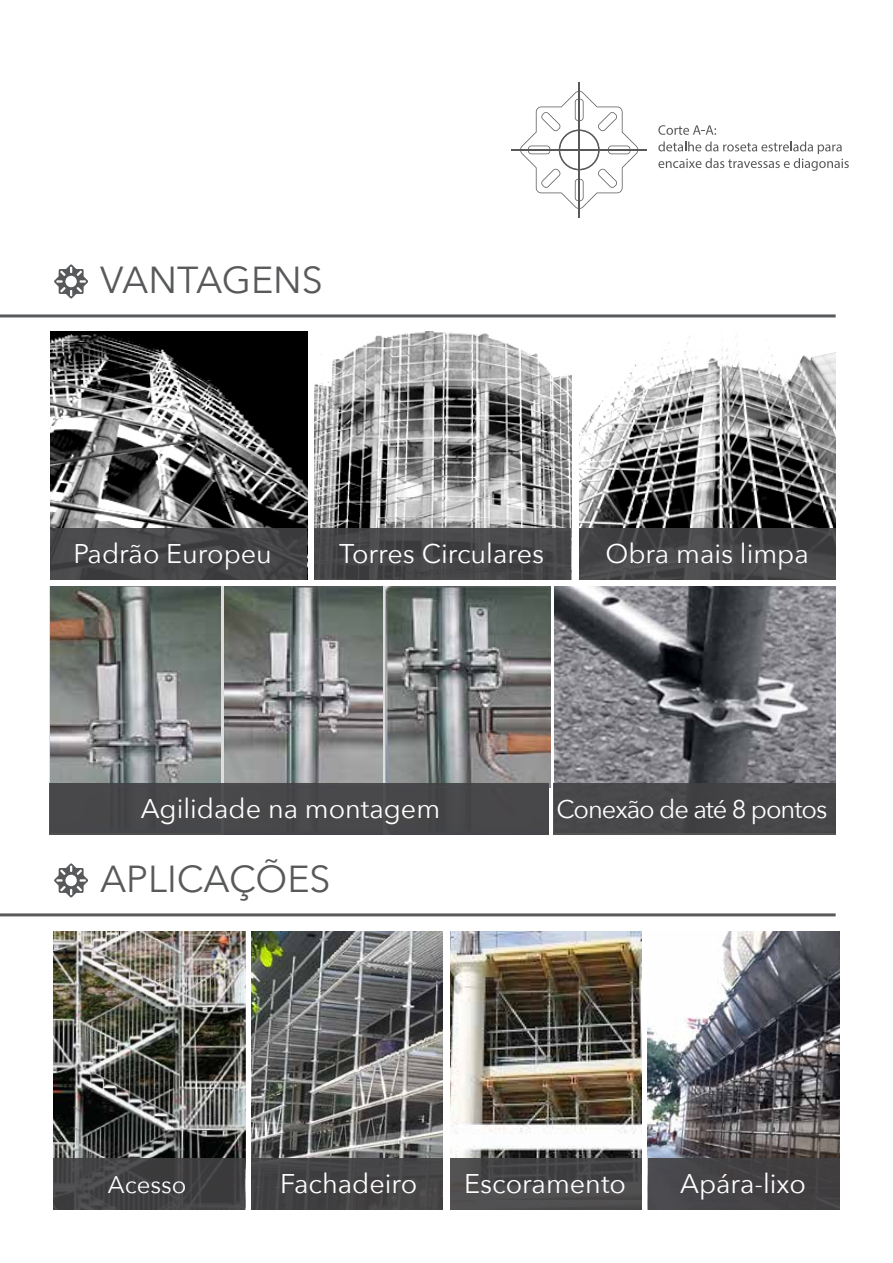
<style>
.page{position:relative;width:893px;height:1263px;background:#fff}
.page>*{position:absolute;margin:0;border:0;box-sizing:border-box;transform-origin:0 0}
.t1{font:37.5px "Avenir Next";color:#58595b}
.t2{font:27px "Avenir Next";color:#fff}
.t3{font:25.5px "Avenir Next";letter-spacing:-.04em;color:#fff}
.t4{font:24px "Avenir Next";color:#fff}
</style>
<div class="page">
<img style="left:53px;top:931px;width:192px;height:227px">
<img style="left:251px;top:931px;width:192px;height:227px">
<img style="left:450px;top:931px;width:192px;height:227px">
<img style="left:648px;top:931px;width:192px;height:227px">
<div style="left:648px;top:1158px;width:192px;height:51px;background:#414042"></div>
<div style="left:450px;top:1158px;width:192px;height:51px;background:linear-gradient(to bottom,#414042,#535253)"></div>
<div style="left:53px;top:1158px;width:192px;height:51px;background:#414042"></div>
<div style="left:251px;top:1158px;width:192px;height:51px;background:#414042"></div>
<svg style="left:54px;top:264px;width:34px;height:35px"></svg>
<hr style="left:0;top:314px;width:836px;height:3px;background:#58595b">
<img style="left:314px;top:331px;width:257px;height:249px">
<img style="left:50px;top:331px;width:257px;height:249px">
<img style="left:579px;top:336px;width:257px;height:192px">
<div style="left:579px;top:528px;width:257px;height:52px;background:linear-gradient(to right,#474648,#464547)"></div>
<div style="left:315px;top:528px;width:256px;height:52px;background:#414042"></div>
<div style="left:51px;top:528px;width:256px;height:52px;background:linear-gradient(to right,#484749,#434244)"></div>
<img style="left:554px;top:586px;width:282px;height:197px">
<div style="left:553px;top:783px;width:283px;height:51px;background:#474649"></div>
<img style="left:225px;top:587px;width:325px;height:200px">
<img style="left:50px;top:587px;width:171px;height:196px">
<div style="left:49px;top:783px;width:500px;height:51px;background:#484749"></div>
<svg style="left:54px;top:863px;width:34px;height:34px"></svg>
<hr style="left:0;top:913px;width:836px;height:3px;background:#58595b">
<svg style="left:658px;top:125px;width:58px;height:10px"></svg>
<svg style="left:658px;top:141px;width:191px;height:30px"></svg>
<svg style="left:520px;top:91px;width:119px;height:118px"></svg>
<hr style="left:579px;top:82px;width:1px;height:136px;background:#58595b">
<hr style="left:511px;top:149px;width:136px;height:1px;background:#58595b">
<h1 class="t1" style="left:100px;top:258px;width:225px">VANTAGENS</h1>
<p class="t2" style="left:74px;top:537px;width:200px">Padrão Europeu</p>
<p class="t2" style="left:339px;top:537px;width:206px">Torres Circulares</p>
<p class="t2" style="left:605px;top:537px;width:205px">Obra mais limpa</p>
<p class="t2" style="left:141px;top:792px;width:301px">Agilidade na montagem</p>
<p class="t3" style="left:557px;top:793px;width:272px">Conexão de até 8 pontos</p>
<h1 class="t1" style="left:100px;top:857px;width:232px">APLICAÇÕES</h1>
<p class="t4" style="left:108px;top:1170px;width:80px">Acesso</p>
<p class="t2" style="left:280px;top:1167px;width:139px">Fachadeiro</p>
<p class="t2" style="left:464px;top:1167px;width:163px">Escoramento</p>
<p class="t2" style="left:680px;top:1167px;width:127px">Apára-lixo</p>
</div>
